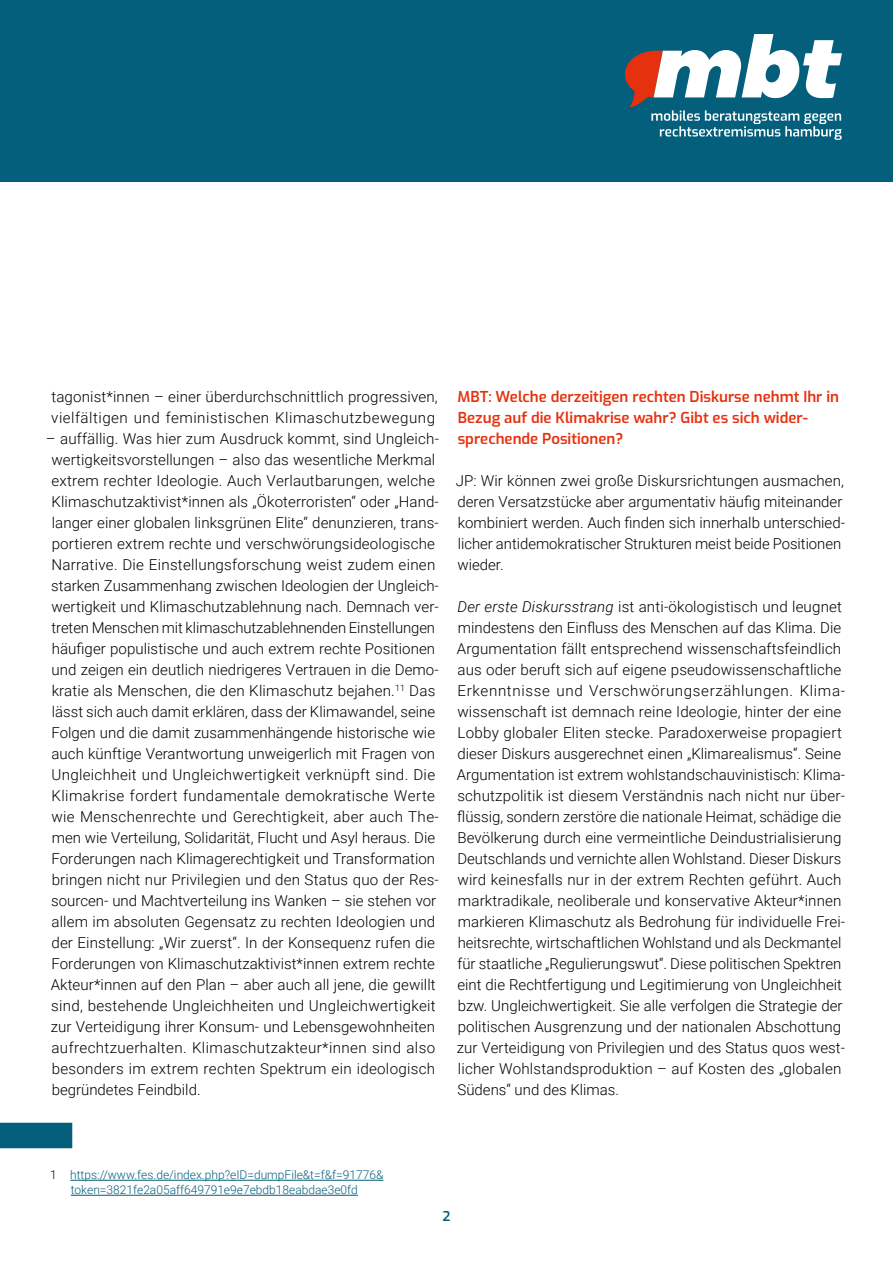
<style>
.page{position:relative;width:893px;height:1263px;background:#fff}
.page>*{position:absolute;margin:0;border:0;box-sizing:border-box;transform-origin:0 0}
.t1{font:300 15px/21px "Roboto";letter-spacing:.005em;color:#000}
.t2{font:600 15px/21px "Exo";color:#e6310e}
.t3{font:600 13.5px "Exo";color:#035f7c}
.t4{font:300 12px/15px "Roboto";color:#035f7c;text-align:center}
.s1{font-style:italic}
.s2{color:#000}
</style>
<div class="page">
<div style="left:0;top:0;width:893px;height:182px;background:#035f7c"></div>
<svg style="left:625px;top:34px;width:217px;height:106px"></svg>
<div style="left:0;top:1123px;width:72px;height:25px;background:#035f7c"></div>
<hr style="left:70px;top:1180px;width:313px;height:1px;background:#035f7c">
<hr style="left:71px;top:1195px;width:287px;height:1px;background:#035f7c">
<p class="t1" style="left:51px;top:385px;width:388px">tagonist*innen – einer überdurchschnittlich progressiven, vielfältigen und feministischen Klimaschutzbewegung</p>
<p class="t1" style="left:51px;top:427px;width:390px;text-indent:-5px">– auffällig. Was hier zum Ausdruck kommt, sind Ungleich&shy;wertigkeitsvorstellungen – also das wesentliche Merkmal extrem rechter Ideologie. Auch Verlautbarungen, welche Klimaschutzaktivist*innen als „Ökoterroristen“ oder „Hand&shy;langer einer globalen linksgrünen Elite“ denunzieren, trans&shy;portieren extrem rechte und verschwörungsideologische Narrative. Die Einstellungsforschung weist zudem einen starken Zusammenhang zwischen Ideologien der Ungleich&shy;wertigkeit und Klimaschutzablehnung nach. Demnach ver&shy;treten Menschen mit klimaschutzablehnenden Einstellungen häufiger populistische und auch extrem rechte Positionen und zeigen ein deutlich niedrigeres Vertrauen in die Demo&shy;kratie als Menschen, die den Klimaschutz bejahen.<sup>11</sup> Das lässt sich auch damit erklären, dass der Klimawandel, seine Folgen und die damit zusammenhängende historische wie auch künftige Verantwortung unweigerlich mit Fragen von Ungleichheit und Ungleichwertigkeit verknüpft sind. Die Klimakrise fordert fundamentale demokratische Werte wie Menschenrechte und Gerechtigkeit, aber auch The&shy;men wie Verteilung, Solidarität, Flucht und Asyl heraus. Die Forderungen nach Klimagerechtigkeit und Transformation bringen nicht nur Privilegien und den Status quo der Res&shy;sourcen- und Machtverteilung ins Wanken – sie stehen vor allem im absoluten Gegensatz zu rechten Ideologien und der Einstellung: „Wir zuerst“. In der Konsequenz rufen die Forderungen von Klimaschutzaktivist*innen extrem rechte Akteur*innen auf den Plan – aber auch all jene, die gewillt sind, bestehende Ungleichheiten und Ungleichwertigkeit zur Verteidigung ihrer Konsum- und Lebensgewohnheiten aufrechtzuerhalten. Klimaschutzakteur*innen sind also besonders im extrem rechten Spektrum ein ideologisch begründetes Feindbild.</p>
<p class="t2" style="left:458px;top:385px;width:383px">MBT: Welche derzeitigen rechten Diskurse nehmt Ihr in<br>Bezug auf die Klimakrise wahr? Gibt es sich wider&shy;sprechende Positionen?</p>
<p class="t1" style="left:456px;top:469px;width:391px">JP: Wir können zwei große Diskursrichtungen ausmachen, deren Versatzstücke aber argumentativ häufig miteinander kombiniert werden. Auch finden sich innerhalb unterschied&shy;licher antidemokratischer Strukturen meist beide Positionen wieder.</p>
<p class="t1" style="left:457px;top:595px;width:390px"><span class="s1">Der erste Diskursstrang</span> ist anti-ökologistisch und leugnet mindestens den Einfluss des Menschen auf das Klima. Die Argumentation fällt entsprechend wissenschaftsfeindlich aus oder beruft sich auf eigene pseudowissenschaftliche Erkenntnisse und Verschwörungserzählungen. Klima&shy;wissenschaft ist demnach reine Ideologie, hinter der eine Lobby globaler Eliten stecke. Paradoxerweise propagiert dieser Diskurs ausgerechnet einen „Klimarealismus“. Seine Argumentation ist extrem wohlstandschauvinistisch: Klima&shy;schutzpolitik ist diesem Verständnis nach nicht nur über&shy;flüssig, sondern zerstöre die nationale Heimat, schädige die Bevölkerung durch eine vermeintliche Deindustrialisierung Deutschlands und vernichte allen Wohlstand. Dieser Diskurs wird keinesfalls nur in der extrem Rechten geführt. Auch marktradikale, neoliberale und konservative Akteur*innen markieren Klimaschutz als Bedrohung für individuelle Frei&shy;heitsrechte, wirtschaftlichen Wohlstand und als Deckmantel für staatliche „Regulierungswut“. Diese politischen Spektren eint die Rechtfertigung und Legitimierung von Ungleichheit bzw. Ungleichwertigkeit. Sie alle verfolgen die Strategie der politischen Ausgrenzung und der nationalen Abschottung zur Verteidigung von Privilegien und des Status quos west&shy;licher Wohlstandsproduktion – auf Kosten des „globalen Südens“ und des Klimas.</p>
<p class="t4" style="left:50px;top:1166px;width:335px"><span class="s2">1</span> https://www.fes.de/index.php?eID=dumpFile&amp;t=f&amp;f=91776&amp; token=3821fe2a05aff649791e9e7ebdb18eabdae3e0fd</p>
<p class="t3" style="left:442px;top:1206px;width:9px">2</p>
</div>
